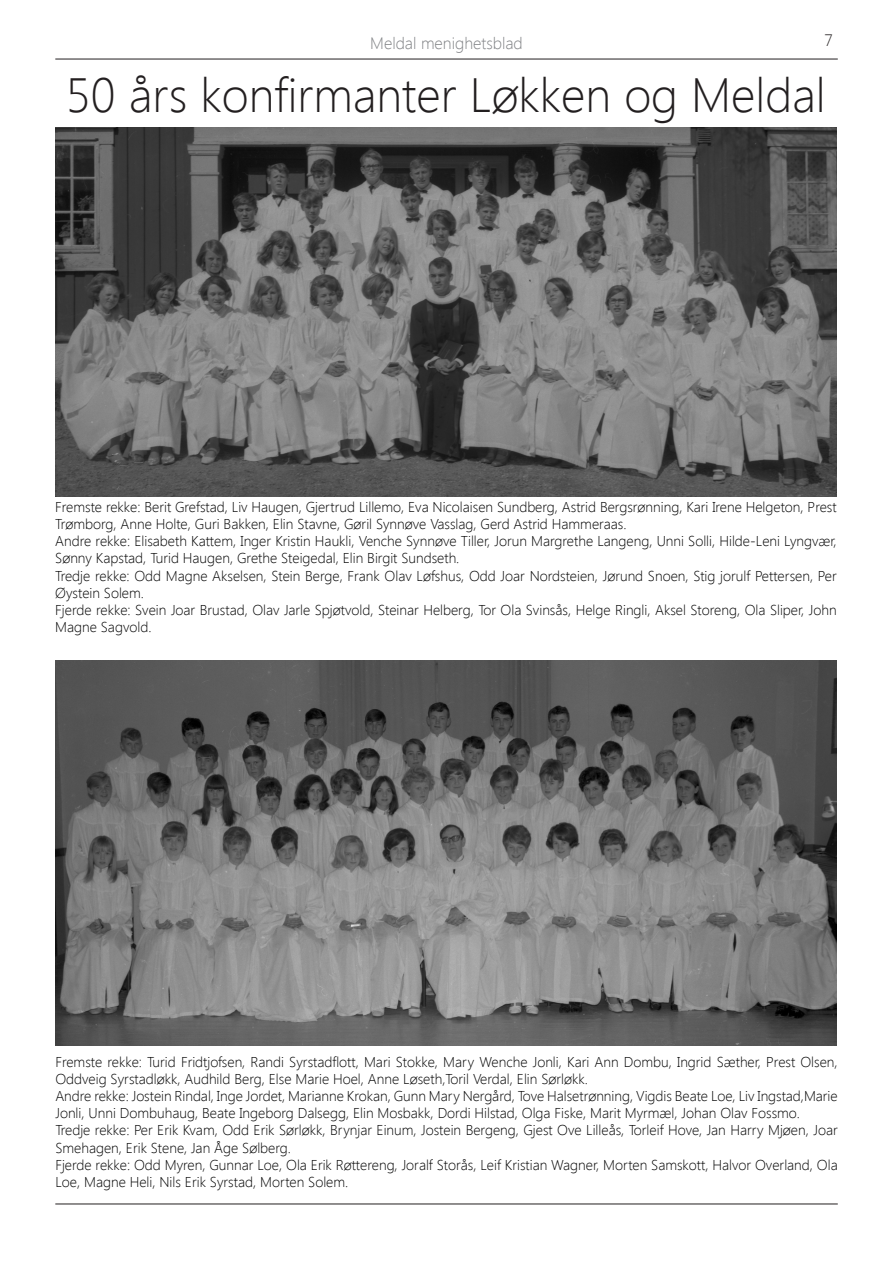
<style>
.page{position:relative;width:893px;height:1263px;background:#fff}
.page>*{position:absolute;margin:0;border:0;box-sizing:border-box;transform-origin:0 0}
.t1{font:300 48px "Segoe UI";color:#231f20}
.t2{font:300 16.5px "Segoe UI";color:#808285}
.t3{font:300 16.5px "Segoe UI";color:#231f20}
.t4{font:300 14.25px/17.1px "Segoe UI";color:#000}
</style>
<div class="page">
<hr style="left:55px;top:59px;width:783px;height:1px;background:#231f20">
<hr style="left:55px;top:1203px;width:783px;height:1px;background:#231f20">
<img style="left:55px;top:128px;width:782px;height:368px">
<img style="left:55px;top:660px;width:781px;height:386px">
<p class="t2" style="left:370px;top:32px;width:154px">Meldal menighetsblad</p>
<p class="t3" style="left:824px;top:28px;width:10px">7</p>
<h1 class="t1" style="left:66px;top:62px;width:761px">50 års konfirmanter Løkken og Meldal</h1>
<p class="t4" style="left:55px;top:498px;width:783px">Fremste rekke: Berit Grefstad, Liv Haugen, Gjertrud Lillemo, Eva Nicolaisen Sundberg, Astrid Bergsrønning, Kari Irene Helgeton, Prest Trømborg, Anne Holte, Guri Bakken, Elin Stavne, Gøril Synnøve Vasslag, Gerd Astrid Hammeraas.<br>Andre rekke: Elisabeth Kattem, Inger Kristin Haukli, Venche Synnøve Tiller, Jorun Margrethe Langeng, Unni Solli, Hilde-Leni Lyngvær, Sønny Kapstad, Turid Haugen, Grethe Steigedal, Elin Birgit Sundseth.<br>Tredje rekke: Odd Magne Akselsen, Stein Berge, Frank Olav Løfshus, Odd Joar Nordsteien, Jørund Snoen, Stig jorulf Pettersen, Per Øystein Solem.<br>Fjerde rekke: Svein Joar Brustad, Olav Jarle Spjøtvold, Steinar Helberg, Tor Ola Svinsås, Helge Ringli, Aksel Storeng, Ola Sliper, John Magne Sagvold.</p>
<p class="t4" style="left:55px;top:1053px;width:784px">Fremste rekke: Turid Fridtjofsen, Randi Syrstadflott, Mari Stokke, Mary Wenche Jonli, Kari Ann Dombu, Ingrid Sæther, Prest Olsen, Oddveig Syrstadløkk, Audhild Berg, Else Marie Hoel, Anne Løseth,Toril Verdal, Elin Sørløkk.<br>Andre rekke: Jostein Rindal, Inge Jordet, Marianne Krokan, Gunn Mary Nergård, Tove Halsetrønning, Vigdis Beate Loe, Liv Ingstad,Marie Jonli, Unni Dombuhaug, Beate Ingeborg Dalsegg, Elin Mosbakk, Dordi Hilstad, Olga Fiske, Marit Myrmæl, Johan Olav Fossmo.<br>Tredje rekke: Per Erik Kvam, Odd Erik Sørløkk, Brynjar Einum, Jostein Bergeng, Gjest Ove Lilleås, Torleif Hove, Jan Harry Mjøen, Joar Smehagen, Erik Stene, Jan Åge Sølberg.<br>Fjerde rekke: Odd Myren, Gunnar Loe, Ola Erik Røttereng, Joralf Storås, Leif Kristian Wagner, Morten Samskott, Halvor Overland, Ola Loe, Magne Heli, Nils Erik Syrstad, Morten Solem.</p>
</div>
